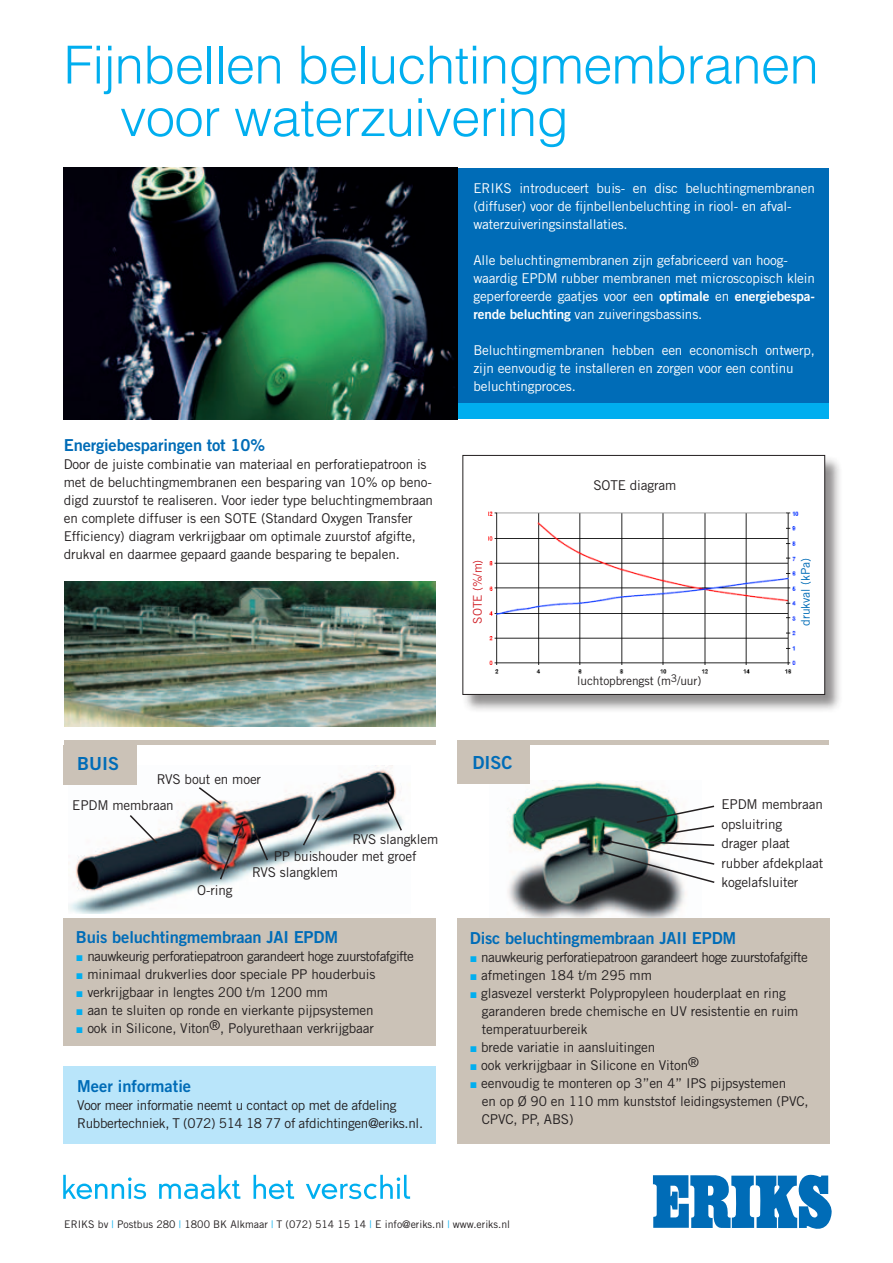
<style>
.page{position:relative;width:893px;height:1263px;background:#fff}
.page>*{position:absolute;margin:0;border:0;box-sizing:border-box;transform-origin:0 0}
.t1{font:300 52.5px/52.5px "Helvetica LT";letter-spacing:-.01em;color:#00aeef}
.t2{font:18px "Trade Gothic LT Bold Two";color:#006cb7}
.t3{font:16.5px "Trade Gothic LT Bold Two";letter-spacing:-.01em;color:#006cb7}
.t4{font:13.5px/18px "Trade Gothic LT";letter-spacing:-.01em;color:#231f20}
.t5{font:13.5px/18px "Trade Gothic LT";letter-spacing:-.01em;color:#fff}
.t6{font:12px "Trade Gothic LT";letter-spacing:-.01em;color:#231f20}
.t7{font:12px "Trade Gothic LT";letter-spacing:-.01em;color:#006cb7}
.t8{font:12px "Trade Gothic LT";color:#d1232a}
.t9{font:10.5px "Trade Gothic LT";color:#231f20}
.s1{font-family:"European Pi Three";color:#00aeef}
.s2{font-family:"Trade Gothic LT Bold Two"}
.s3{color:#00aeef}
</style>
<div class="page">
<img style="left:507px;top:780px;width:179px;height:138px">
<img style="left:597px;top:804px;width:118px;height:80px">
<div style="left:457px;top:740px;width:372px;height:5px;background:#cbc2b7"></div>
<div style="left:457px;top:744px;width:73px;height:40px;background:#cbc2b7"></div>
<div style="left:64px;top:1066px;width:372px;height:77px;background:#b9e5fa"></div>
<div style="left:457px;top:918px;width:372px;height:225px;background:#cbc2b7"></div>
<div style="left:63px;top:918px;width:372px;height:128px;background:#cbc2b7"></div>
<div style="left:64px;top:168px;width:765px;height:235px;background:#006cb7"></div>
<div style="left:64px;top:403px;width:765px;height:16px;background:#00aeef"></div>
<img style="left:64px;top:168px;width:393px;height:251px">
<img style="left:69px;top:765px;width:335px;height:148px">
<svg style="left:197px;top:786px;width:26px;height:20px"></svg>
<img style="left:219px;top:819px;width:26px;height:62px">
<svg style="left:253px;top:828px;width:16px;height:34px"></svg>
<svg style="left:385px;top:798px;width:18px;height:34px"></svg>
<svg style="left:301px;top:813px;width:20px;height:34px"></svg>
<div style="left:462px;top:454px;width:381px;height:259px;background:#231f20;opacity:.5"></div>
<img style="left:464px;top:458px;width:359px;height:229px">
<div style="left:462px;top:455px;width:363px;height:240px;border:1px solid #231f20"></div>
<svg style="left:653px;top:1175px;width:178px;height:54px"></svg>
<svg style="left:254px;top:1175px;width:40px;height:24px"></svg>
<svg style="left:159px;top:1175px;width:81px;height:24px"></svg>
<svg style="left:63px;top:1175px;width:83px;height:24px"></svg>
<svg style="left:306px;top:1175px;width:104px;height:24px"></svg>
<div style="left:64px;top:740px;width:371px;height:5px;background:#cbc2b7"></div>
<div style="left:63px;top:745px;width:74px;height:40px;background:#cbc2b7"></div>
<div style="left:472px;top:461px;width:343px;height:39px;background:#fff"></div>
<svg style="left:128px;top:813px;width:31px;height:32px"></svg>
<img style="left:64px;top:582px;width:371px;height:144px">
<div style="left:564px;top:676px;width:177px;height:17px;background:#fff"></div>
<div style="left:800px;top:477px;width:16px;height:161px;background:#fff"></div>
<div style="left:472px;top:475px;width:16px;height:161px;background:#fff"></div>
<h1 class="t1" style="left:120px;top:38px;width:700px;text-indent:-56px">Fijnbellen beluchtingmembranen voor waterzuivering</h1>
<p class="t3" style="left:64px;top:435px;width:203px">Energiebesparingen tot 10%</p>
<p class="t4" style="left:64px;top:455px;width:371px">Door de juiste combinatie van materiaal en perforatiepatroon is met de beluchtingmembranen een besparing van 10% op beno&shy;digd zuurstof te realiseren. Voor ieder type beluchtingmembraan en complete diffuser is een SOTE (Standard Oxygen Transfer Efficiency) diagram verkrijgbaar om optimale zuurstof afgifte, drukval en daarmee gepaard gaande besparing te bepalen.</p>
<h2 class="t2" style="left:77px;top:752px;width:43px">BUIS</h2>
<p class="t4" style="left:157px;top:770px;width:106px">RVS bout en moer</p>
<p class="t4" style="left:72px;top:796px;width:103px">EPDM membraan</p>
<p class="t4" style="left:197px;top:881px;width:37px">O-ring</p>
<p class="t4" style="left:274px;top:830px;width:166px;line-height:17px;text-indent:79px">RVS slangklem<br>PP buishouder met groef</p>
<p class="t4" style="left:252px;top:863px;width:88px">RVS slangklem</p>
<p class="t3" style="left:76px;top:927px;width:264px">Buis beluchtingmembraan JAI EPDM</p>
<p class="t4" style="left:76px;top:947px;width:339px"><span class="s1">J</span> nauwkeurig perforatiepatroon garandeert hoge zuurstofafgifte <span class="s1">J</span> minimaal drukverlies door speciale PP houderbuis<br><span class="s1">J</span> verkrijgbaar in lengtes 200 t/m 1200 mm<br><span class="s1">J</span> aan te sluiten op ronde en vierkante pijpsystemen<br><span class="s1">J</span> ook in Silicone, Viton®, Polyurethaan verkrijgbaar</p>
<p class="t3" style="left:77px;top:1076px;width:116px">Meer informatie</p>
<p class="t4" style="left:77px;top:1096px;width:348px">Voor meer informatie neemt u contact op met de afdeling<br>Rubbertechniek, T (072) 514 18 77 of afdichtingen@eriks.nl.</p>
<p class="t5" style="left:473px;top:179px;width:343px">ERIKS introduceert buis- en disc beluchtingmembranen (diffuser) voor de fijnbellenbeluchting in riool- en afval&shy;waterzuiveringsinstallaties.</p>
<p class="t5" style="left:473px;top:251px;width:343px">Alle beluchtingmembranen zijn gefabriceerd van hoog&shy;waardig EPDM rubber membranen met microscopisch klein geperforeerde gaatjes voor een <span class="s2">optimale</span> en <span class="s2">energiebespa&shy;rende beluchting</span> van zuiveringsbassins.</p>
<p class="t5" style="left:473px;top:341px;width:343px">Beluchtingmembranen hebben een economisch ontwerp, zijn eenvoudig te installeren en zorgen voor een continu beluchtingproces.</p>
<p class="t4" style="left:593px;top:476px;width:84px">SOTE diagram</p>
<p class="t8" style="left:470px;top:623px;width:65px;rotate:-90deg">SOTE (%/m)</p>
<p class="t7" style="left:798px;top:626px;width:69px;rotate:-90deg">drukval (kPa)</p>
<h2 class="t2" style="left:472px;top:751px;width:41px">DISC</h2>
<p class="t6" style="left:577px;top:674px;width:126px">luchtopbrengst (m<sup>3</sup>/uur)</p>
<p class="t4" style="left:721px;top:795px;width:103px;line-height:19.5px">EPDM membraan opsluitring<br>drager plaat rubber afdekplaat kogelafsluiter</p>
<p class="t3" style="left:470px;top:928px;width:268px">Disc beluchtingmembraan JAII EPDM</p>
<p class="t4" style="left:470px;top:948px;width:339px"><span class="s1">J</span> nauwkeurig perforatiepatroon garandeert hoge zuurstofafgifte<br><span class="s1">J</span> afmetingen 184 t/m 295 mm<br><span class="s1">J</span> glasvezel versterkt Polypropyleen houderplaat en ring</p>
<p class="t4" style="left:482px;top:1002px;width:318px">garanderen brede chemische en UV resistentie en ruim</p>
<p class="t4" style="left:482px;top:1020px;width:107px">temperatuurbereik</p>
<p class="t4" style="left:470px;top:1038px;width:187px"><span class="s1">J</span> brede variatie in aansluitingen</p>
<p class="t4" style="left:470px;top:1056px;width:231px"><span class="s1">J</span> ook verkrijgbaar in Silicone en Viton®</p>
<p class="t4" style="left:470px;top:1074px;width:318px"><span class="s1">J</span> eenvoudig te monteren op 3”en 4” IPS pijpsystemen</p>
<p class="t4" style="left:482px;top:1092px;width:328px">en op Ø 90 en 110 mm kunststof leidingsystemen (PVC,</p>
<p class="t4" style="left:482px;top:1110px;width:93px">CPVC, PP, ABS)</p>
<p class="t9" style="left:64px;top:1218px;width:447px">ERIKS bv <span class="s3">|</span> Postbus 280 <span class="s3">|</span> 1800 BK Alkmaar <span class="s3">|</span> T (072) 514 15 14 <span class="s3">|</span> E info@eriks.nl <span class="s3">|</span> www.eriks.nl</p>
</div>
